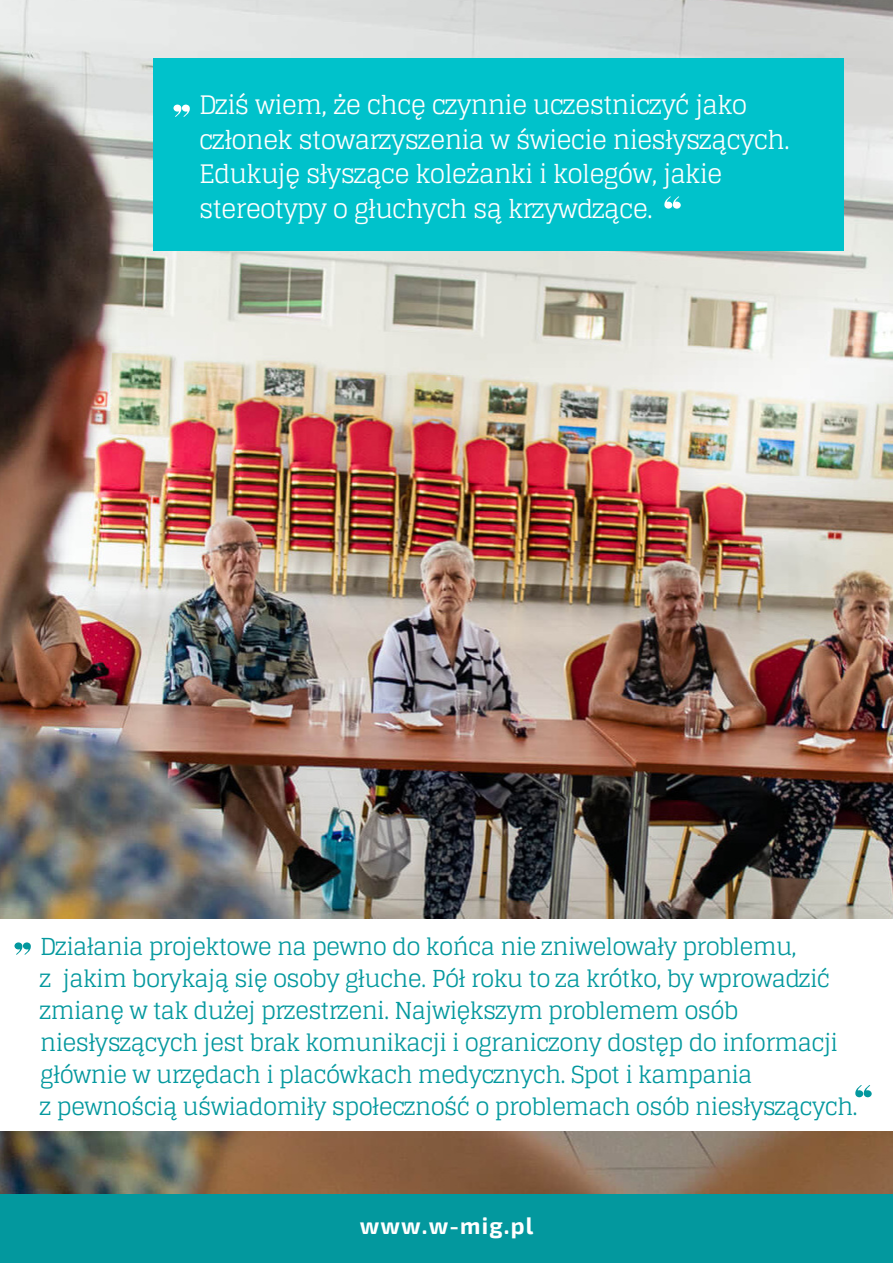
<style>
.page{position:relative;width:893px;height:1264px;background:#fff}
.page>*{position:absolute;margin:0;border:0;box-sizing:border-box;transform-origin:0 0}
.t1{font:25.5px/34.8px "Glegoo";letter-spacing:-.03em;color:#fff}
.t2{font:23.4px/32px "Glegoo";letter-spacing:-.03em;color:#03989e}
.t3{font:700 23.1px "Exo 2";letter-spacing:.05em;color:#fff}
</style>
<div class="page">
<img style="left:0;top:0;width:892px;height:1194px">
<div style="left:0;top:919px;width:892px;height:211px;background:#fff"></div>
<div style="left:154px;top:58px;width:689px;height:192px;background:#00c2cb"></div>
<div style="left:0;top:1194px;width:892px;height:68px;background:#03989e"></div>
<svg style="left:173px;top:105px;width:17px;height:12px"></svg>
<svg style="left:664px;top:196px;width:16px;height:13px"></svg>
<svg style="left:14px;top:942px;width:17px;height:12px"></svg>
<svg style="left:855px;top:1085px;width:16px;height:12px"></svg>
<p class="t1" style="left:199px;top:87px;width:592px">Dziś wiem, że chcę czynnie uczestniczyć jako członek stowarzyszenia w świecie niesłyszących.<br>Edukuję słyszące koleżanki i kolegów, jakie stereotypy o głuchych są krzywdzące.</p>
<p class="t2" style="left:40px;top:931px;width:819px">Działania projektowe na pewno do końca nie zniwelowały problemu,<br>z jakim borykają się osoby głuche. Pół roku to za krótko, by wprowadzić zmianę w tak dużej przestrzeni. Największym problemem osób niesłyszących jest brak komunikacji i ograniczony dostęp do informacji głównie w urzędach i placówkach medycznych. Spot i kampania<br>z pewnością uświadomiły społeczność o problemach osób niesłyszących.</p>
<p class="t3" style="left:359px;top:1210px;width:175px">www.w-mig.pl</p>
</div>
